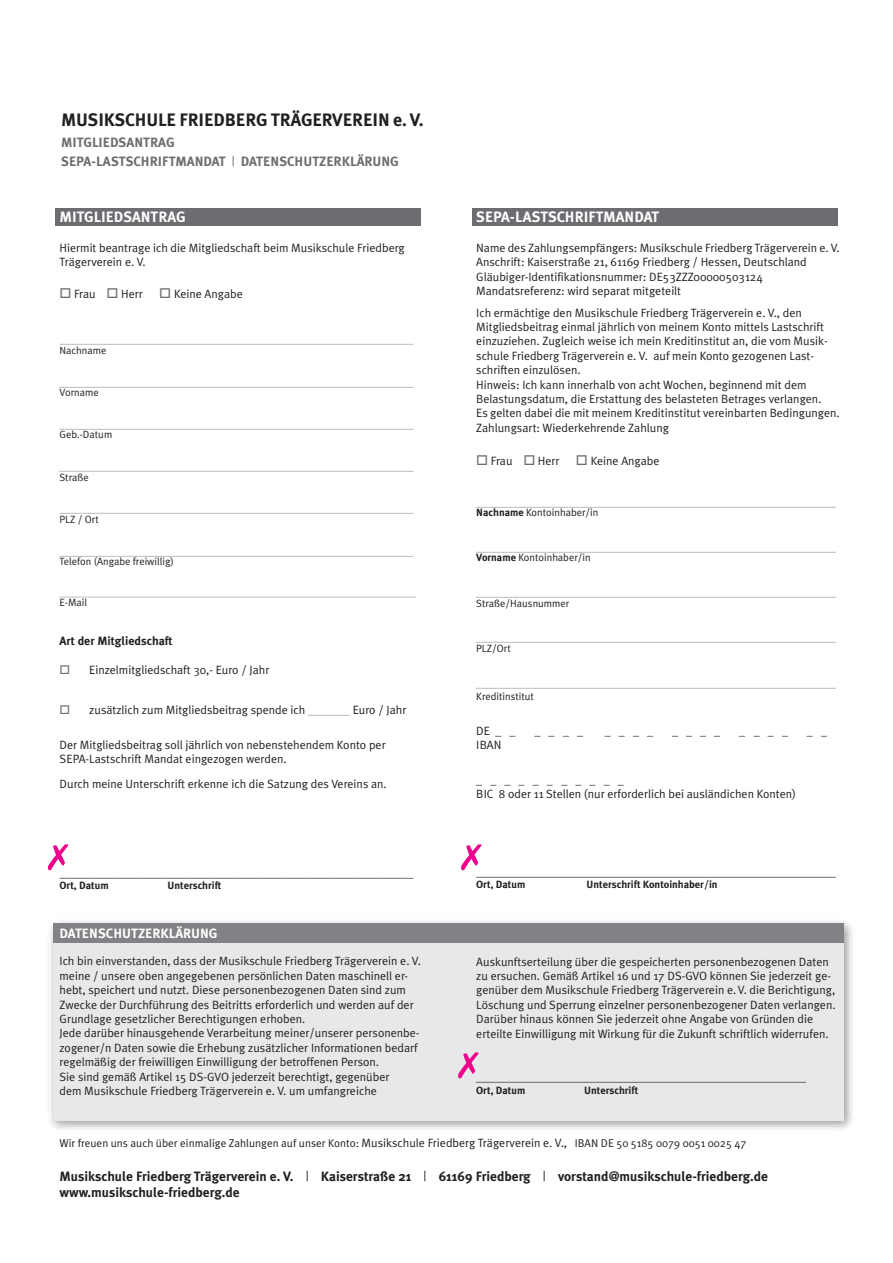
<style>
.page{position:relative;width:893px;height:1263px;background:#fff}
.page>*{position:absolute;margin:0;border:0;box-sizing:border-box;transform-origin:0 0}
.t1{font:700 18px "Meta Plus";letter-spacing:-.005em;color:#231f20}
.t2{font:700 15px "Meta Plus";color:#fff}
.t3{font:700 13.5px/16.2px "Meta Plus";color:#231f20}
.t4{font:700 13.5px/18.6px "Meta Plus";color:#6c6d70}
.t5{font:700 13.5px "Meta Plus";color:#fff}
.t6{font:12px/14.4px "Meta Plus Normal";color:#231f20}
.t7{font:12px "Meta Plus Normal";color:#939598}
.t8{font:700 12px "Meta Plus";color:#231f20}
.t9{font:11.25px "Meta Plus Normal";color:#231f20}
.t10{font:10.5px "Meta Plus Normal";color:#231f20}
.t11{font:700 10.5px "Meta Plus";color:#231f20}
.t12{font:10.5px "Meta Plus Normal";color:#939598}
.s1{font-family:"Meta Plus Normal";font-weight:400}
.s2{color:#6c6d70}
.s3{color:#939598}
.s4{font-family:"Meta Plus";font-weight:700}
.s5{font-size:12px}
</style>
<div class="page">
<div style="left:473px;top:208px;width:365px;height:18px;background:#6c6d70"></div>
<div style="left:55px;top:208px;width:366px;height:18px;background:#6c6d70"></div>
<svg style="left:461px;top:844px;width:21px;height:26px"></svg>
<svg style="left:48px;top:844px;width:20px;height:26px"></svg>
<img style="left:50px;top:921px;width:803px;height:208px">
<div style="left:53px;top:924px;width:791px;height:197px;background:#e7e8e9"></div>
<div style="left:53px;top:924px;width:791px;height:19px;background:#808285"></div>
<svg style="left:458px;top:1052px;width:21px;height:26px"></svg>
<h1 class="t1" style="left:61px;top:109px;width:364px">MUSIKSCHULE FRIEDBERG TRÄGERVEREIN e. V.</h1>
<p class="t4" style="left:61px;top:133px;width:339px">MITGLIEDSANTRAG<br>SEPA-LASTSCHRIFTMANDAT <span class="s1">|</span> DATENSCHUTZERKLÄRUNG</p>
<p class="t2" style="left:60px;top:208px;width:128px">MITGLIEDSANTRAG</p>
<p class="t6" style="left:60px;top:240px;width:347px">Hiermit beantrage ich die Mitgliedschaft beim Musikschule Friedberg<br>Trägerverein e. V.</p>
<p class="t6" style="left:60px;top:287px;width:185px"><span class="s2">□</span> Frau <span class="s2">□</span> Herr <span class="s2">□</span> Keine Angabe</p>
<p class="t7" style="left:60px;top:332px;width:355px">___________________________________________________________</p>
<p class="t10" style="left:60px;top:344px;width:48px">Nachname</p>
<p class="t10" style="left:60px;top:386px;width:41px">Vorname</p>
<p class="t7" style="left:60px;top:417px;width:355px">___________________________________________________________</p>
<p class="t10" style="left:60px;top:428px;width:54px">Geb.-Datum</p>
<p class="t7" style="left:60px;top:459px;width:355px">___________________________________________________________</p>
<p class="t10" style="left:60px;top:471px;width:31px">Straße</p>
<p class="t7" style="left:60px;top:501px;width:355px">___________________________________________________________</p>
<p class="t10" style="left:60px;top:513px;width:41px">PLZ / Ort</p>
<p class="t7" style="left:60px;top:543px;width:355px">___________________________________________________________</p>
<p class="t10" style="left:60px;top:555px;width:116px">Telefon (Angabe freiwillig)</p>
<p class="t12" style="left:60px;top:586px;width:358px">____________________________________________________________________</p>
<p class="t10" style="left:60px;top:596px;width:29px">E-Mail</p>
<p class="t8" style="left:60px;top:634px;width:115px">Art der Mitgliedschaft</p>
<p class="t6" style="left:60px;top:663px;width:211px"><span class="s2">□</span> Einzelmitgliedschaft 30,- Euro / Jahr</p>
<p class="t6" style="left:60px;top:702px;width:348px"><span class="s2">□</span> zusätzlich zum Mitgliedsbeitrag spende ich <span class="s3">_______</span> Euro / Jahr</p>
<p class="t6" style="left:60px;top:738px;width:328px">Der Mitgliedsbeitrag soll jährlich von nebenstehendem Konto per<br>SEPA-Lastschrift Mandat eingezogen werden.</p>
<p class="t6" style="left:60px;top:777px;width:329px">Durch meine Unterschrift erkenne ich die Satzung des Vereins an.</p>
<p class="t2" style="left:476px;top:208px;width:185px">SEPA-LASTSCHRIFTMANDAT</p>
<p class="t6" style="left:476px;top:240px;width:365px">Name des Zahlungsempfängers: Musikschule Friedberg Trägerverein e. V.<br>Anschrift: Kaiserstraße 21, 61169 Friedberg / Hessen, Deutschland Gläubiger-Identifikationsnummer: DE53ZZZ00000503124<br>Mandatsreferenz: wird separat mitgeteilt</p>
<p class="t6" style="left:476px;top:305px;width:365px">Ich ermächtige den Musikschule Friedberg Trägerverein e. V., den Mitgliedsbeitrag einmal jährlich von meinem Konto mittels Lastschrift einzuziehen. Zugleich weise ich mein Kreditinstitut an, die vom Musik&shy;schule Friedberg Trägerverein e. V. auf mein Konto gezogenen Last&shy;schriften einzulösen.<br>Hinweis: Ich kann innerhalb von acht Wochen, beginnend mit dem Belastungsdatum, die Erstattung des belasteten Betrages verlangen.<br>Es gelten dabei die mit meinem Kreditinstitut vereinbarten Bedingungen.<br>Zahlungsart: Wiederkehrende Zahlung</p>
<p class="t6" style="left:476px;top:454px;width:185px"><span class="s2">□</span> Frau <span class="s2">□</span> Herr <span class="s2">□</span> Keine Angabe</p>
<p class="t10" style="left:476px;top:506px;width:124px"><span class="s4">Nachname</span> Kontoinhaber/in</p>
<p class="t7" style="left:476px;top:540px;width:361px">____________________________________________________________</p>
<p class="t10" style="left:476px;top:552px;width:116px"><span class="s4">Vorname</span> Kontoinhaber/in</p>
<p class="t7" style="left:476px;top:585px;width:361px">____________________________________________________________</p>
<p class="t10" style="left:476px;top:597px;width:95px">Straße/Hausnummer</p>
<p class="t7" style="left:476px;top:630px;width:361px">____________________________________________________________</p>
<p class="t10" style="left:476px;top:642px;width:36px">PLZ/Ort</p>
<p class="t7" style="left:476px;top:675px;width:361px">____________________________________________________________</p>
<p class="t10" style="left:476px;top:690px;width:59px">Kreditinstitut</p>
<p class="t6" style="left:476px;top:723px;width:41px">DE_ _</p>
<p class="t6" style="left:534px;top:723px;width:50px">____</p>
<p class="t6" style="left:605px;top:723px;width:50px">____</p>
<p class="t6" style="left:672px;top:723px;width:50px">____</p>
<p class="t6" style="left:739px;top:723px;width:50px">____</p>
<p class="t6" style="left:807px;top:723px;width:22px">_ _</p>
<p class="t6" style="left:476px;top:738px;width:27px">IBAN</p>
<p class="t6" style="left:476px;top:772px;width:321px">___________<br>BIC 8 oder 11 Stellen (nur erforderlich bei ausländichen Konten)</p>
<p class="t6" style="left:476px;top:865px;width:361px">____________________________________________________________</p>
<p class="t11" style="left:476px;top:878px;width:51px">Ort, Datum</p>
<p class="t11" style="left:587px;top:878px;width:132px">Unterschrift Kontoinhaber/in</p>
<p class="t6" style="left:60px;top:865px;width:355px">___________________________________________________________</p>
<p class="t11" style="left:60px;top:879px;width:51px">Ort, Datum</p>
<p class="t11" style="left:168px;top:879px;width:55px">Unterschrift</p>
<p class="t5" style="left:60px;top:925px;width:160px">DATENSCHUTZERKLÄRUNG</p>
<p class="t6" style="left:60px;top:954px;width:363px">Ich bin einverstanden, dass der Musikschule Friedberg Trägerverein e. V. meine / unsere oben angegebenen persönlichen Daten maschinell er&shy;hebt, speichert und nutzt. Diese personenbezogenen Daten sind zum Zwecke der Durchführung des Beitritts erforderlich und werden auf der Grundlage gesetzlicher Berechtigungen erhoben.<br>Jede darüber hinausgehende Verarbeitung meiner/unserer personenbe&shy;zogener/n Daten sowie die Erhebung zusätzlicher Informationen bedarf regelmäßig der freiwilligen Einwilligung der betroffenen Person.<br>Sie sind gemäß Artikel 15 DS-GVO jederzeit berechtigt, gegenüber<br>dem Musikschule Friedberg Trägerverein e. V. um umfangreiche</p>
<p class="t6" style="left:476px;top:954px;width:361px">Auskunftserteilung über die gespeicherten personenbezogenen Daten zu ersuchen. Gemäß Artikel 16 und 17 DS-GVO können Sie jederzeit ge&shy;genüber dem Musikschule Friedberg Trägerverein e.V. die Berichtigung, Löschung und Sperrung einzelner personenbezogener Daten verlangen.<br>Darüber hinaus können Sie jederzeit ohne Angabe von Gründen die erteilte Einwilligung mit Wirkung für die Zukunft schriftlich widerrufen.</p>
<p class="t6" style="left:476px;top:1069px;width:332px">_______________________________________________________</p>
<p class="t11" style="left:476px;top:1084px;width:51px">Ort, Datum</p>
<p class="t11" style="left:584px;top:1084px;width:55px">Unterschrift</p>
<p class="t9" style="left:60px;top:1137px;width:689px">Wir freuen uns auch über einmalige Zahlungen auf unser Konto: <span class="s5">Musikschule Friedberg Trägerverein e. V.,</span> IBAN DE 50 5185 0079 0051 0025 47</p>
<p class="t3" style="left:60px;top:1168px;width:710px">Musikschule Friedberg Trägerverein e. V. <span class="s1">|</span> Kaiserstraße 21 <span class="s1">|</span> 61169 Friedberg <span class="s1">|</span> vorstand@musikschule-friedberg.de www.musikschule-friedberg.de</p>
</div>
